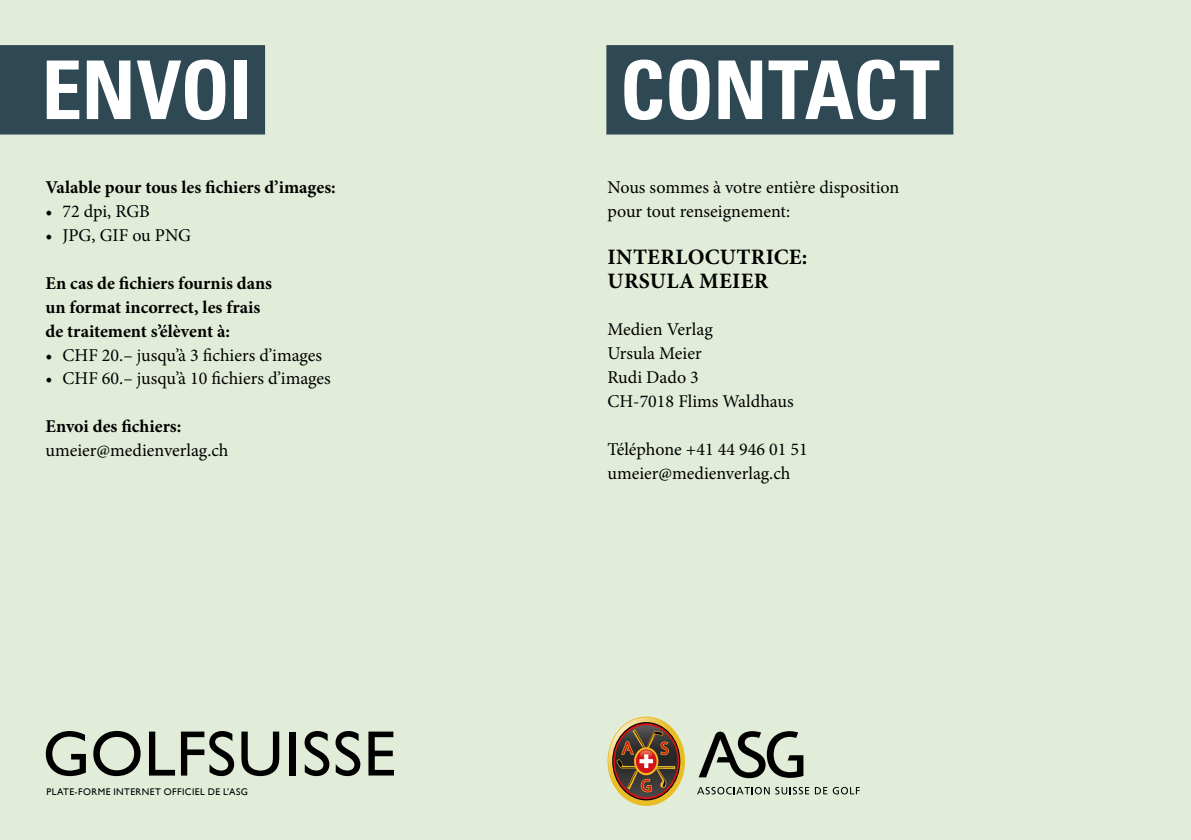
<style>
.page{position:relative;width:1191px;height:840px;background:#fff}
.page>*{position:absolute;margin:0;border:0;box-sizing:border-box;transform-origin:0 0}
.t1{font:700 condensed 81px "Univers";letter-spacing:-.01em;color:#fff}
.t2{font:64.4px "Gill Sans";letter-spacing:.02em;color:#000}
.t3{font:700 22px/23.8px "Minion Pro";letter-spacing:.01em;color:#000}
.t4{font:18px/23.8px "Minion Pro";color:#000}
.t5{font:700 18px/23.8px "Minion Pro";color:#000}
.t6{font:9.6px "Gill Sans";letter-spacing:.045em;color:#000}
</style>
<div class="page">
<div style="left:0;top:0;width:1191px;height:839px;background:#e2edd9"></div>
<div style="left:606px;top:45px;width:347px;height:89px;background:#2f4954"></div>
<div style="left:0;top:45px;width:265px;height:89px;background:#2f4954"></div>
<img style="left:608px;top:717px;width:76px;height:87px">
<svg style="left:697px;top:786px;width:72px;height:8px"></svg>
<svg style="left:775px;top:786px;width:34px;height:8px"></svg>
<svg style="left:815px;top:786px;width:44px;height:8px"></svg>
<svg style="left:698px;top:731px;width:105px;height:46px"></svg>
<h1 class="t1" style="left:42px;top:40px;width:211px">ENVOI</h1>
<h1 class="t1" style="left:620px;top:40px;width:322px">CONTACT</h1>
<p class="t5" style="left:46px;top:175px;width:292px">Valable pour tous les fichiers d’images:</p>
<p class="t4" style="left:46px;top:199px;width:106px">• 72 dpi, RGB</p>
<p class="t4" style="left:46px;top:223px;width:147px">• JPG, GIF ou PNG</p>
<p class="t5" style="left:46px;top:271px;width:228px">En cas de fichiers fournis dans un format incorrect, les frais de traitement s’élèvent à:</p>
<p class="t4" style="left:46px;top:343px;width:278px">• CHF 20.– jusqu’à 3 fichiers d’images</p>
<p class="t4" style="left:46px;top:366px;width:287px">• CHF 60.– jusqu’à 10 fichiers d’images</p>
<p class="t5" style="left:46px;top:414px;width:137px">Envoi des fichiers:</p>
<p class="t4" style="left:46px;top:438px;width:184px">umeier@medienverlag.ch</p>
<h2 class="t2" style="left:43px;top:715px;width:355px">GOLFSUISSE</h2>
<p class="t6" style="left:46px;top:785px;width:203px">PLATE-FORME INTERNET OFFICIEL DE L’ASG</p>
<p class="t4" style="left:607px;top:176px;width:293px">Nous sommes à votre entière disposition pour tout renseignement:</p>
<p class="t3" style="left:607px;top:244px;width:201px">INTERLOCUTRICE:<br>URSULA MEIER</p>
<p class="t4" style="left:607px;top:318px;width:188px">Medien Verlag<br>Ursula Meier<br>Rudi Dado 3<br>CH-7018 Flims Waldhaus</p>
<p class="t4" style="left:607px;top:437px;width:202px">Téléphone +41 44 946 01 51 umeier@medienverlag.ch</p>
</div>
